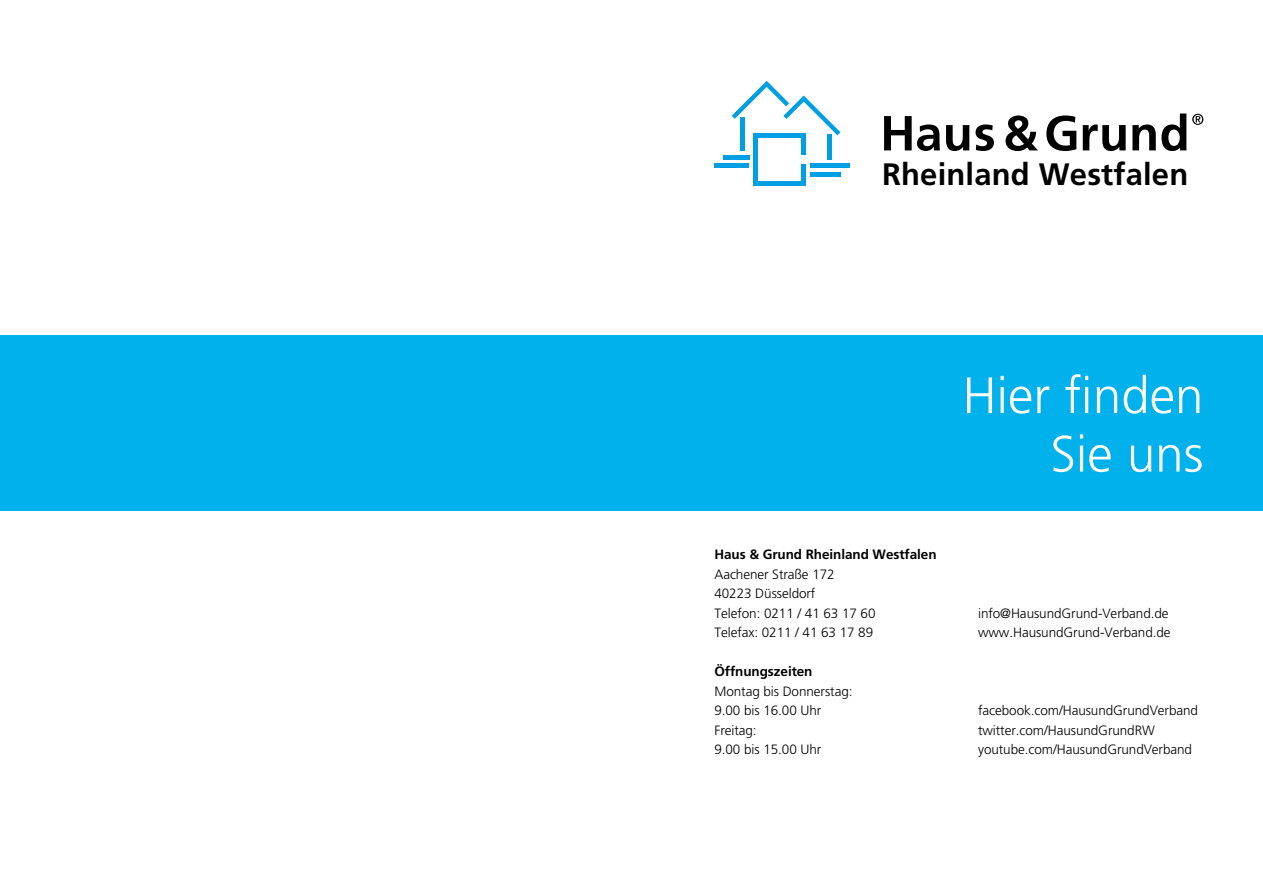
<style>
.page{position:relative;width:1263px;height:893px;background:#fff}
.page>*{position:absolute;margin:0;border:0;box-sizing:border-box;transform-origin:0 0}
.t1{font:300 51px/58.5px "Frutiger";color:#fff;text-align:right}
.t2{font:700 30.9px "Frutiger LT";letter-spacing:.005em;color:#000}
.t3{font:300 13.5px/19.5px "Frutiger";letter-spacing:-.005em;color:#000}
.t4{font:700 13.5px "Frutiger";letter-spacing:-.005em;color:#000}
</style>
<div class="page">
<div style="left:0;top:335px;width:1263px;height:176px;background:#00b1eb"></div>
<svg style="left:884px;top:116px;width:56px;height:35px"></svg>
<svg style="left:946px;top:125px;width:23px;height:26px"></svg>
<svg style="left:975px;top:124px;width:19px;height:27px"></svg>
<svg style="left:1005px;top:115px;width:33px;height:36px"></svg>
<svg style="left:1046px;top:115px;width:30px;height:36px"></svg>
<svg style="left:1083px;top:124px;width:42px;height:27px"></svg>
<svg style="left:1132px;top:114px;width:54px;height:37px"></svg>
<svg style="left:1192px;top:114px;width:11px;height:11px"></svg>
<div style="left:753px;top:133px;width:5px;height:52px;background:#009fe3"></div>
<div style="left:801px;top:164px;width:5px;height:21px;background:#009fe3"></div>
<hr style="left:753px;top:181px;width:53px;height:4px;background:#009fe3">
<div style="left:753px;top:133px;width:53px;height:5px;background:#009fe3"></div>
<div style="left:810px;top:172px;width:30px;height:5px;background:#009fe3"></div>
<hr style="left:810px;top:164px;width:39px;height:4px;background:#009fe3">
<div style="left:801px;top:133px;width:5px;height:22px;background:#009fe3"></div>
<div style="left:827px;top:134px;width:5px;height:25px;background:#009fe3"></div>
<hr style="left:723px;top:155px;width:26px;height:4px;background:#009fe3">
<hr style="left:714px;top:164px;width:35px;height:4px;background:#009fe3">
<div style="left:740px;top:118px;width:5px;height:33px;background:#009fe3"></div>
<svg style="left:732px;top:81px;width:108px;height:54px"></svg>
<h2 class="t2" style="left:882px;top:156px;width:308px">Rheinland Westfalen</h2>
<p class="t4" style="left:714px;top:547px;width:224px">Haus &amp; Grund Rheinland Westfalen</p>
<p class="t3" style="left:714px;top:564px;width:163px">Aachener Straße 172<br>40223 Düsseldorf<br>Telefon: 0211 / 41 63 17 60<br>Telefax: 0211 / 41 63 17 89</p>
<p class="t4" style="left:714px;top:664px;width:100px">Öffnungszeiten</p>
<p class="t3" style="left:714px;top:681px;width:140px">Montag bis Donnerstag:<br>9.00 bis 16.00 Uhr<br>Freitag:<br>9.00 bis 15.00 Uhr</p>
<h1 class="t1" style="left:962px;top:366px;width:242px">Hier finden<br>Sie uns</h1>
<p class="t3" style="left:978px;top:603px;width:194px">info@HausundGrund-Verband.de www.HausundGrund-Verband.de</p>
<p class="t3" style="left:978px;top:701px;width:221px">facebook.com/HausundGrundVerband twitter.com/HausundGrundRW youtube.com/HausundGrundVerband</p>
</div>
